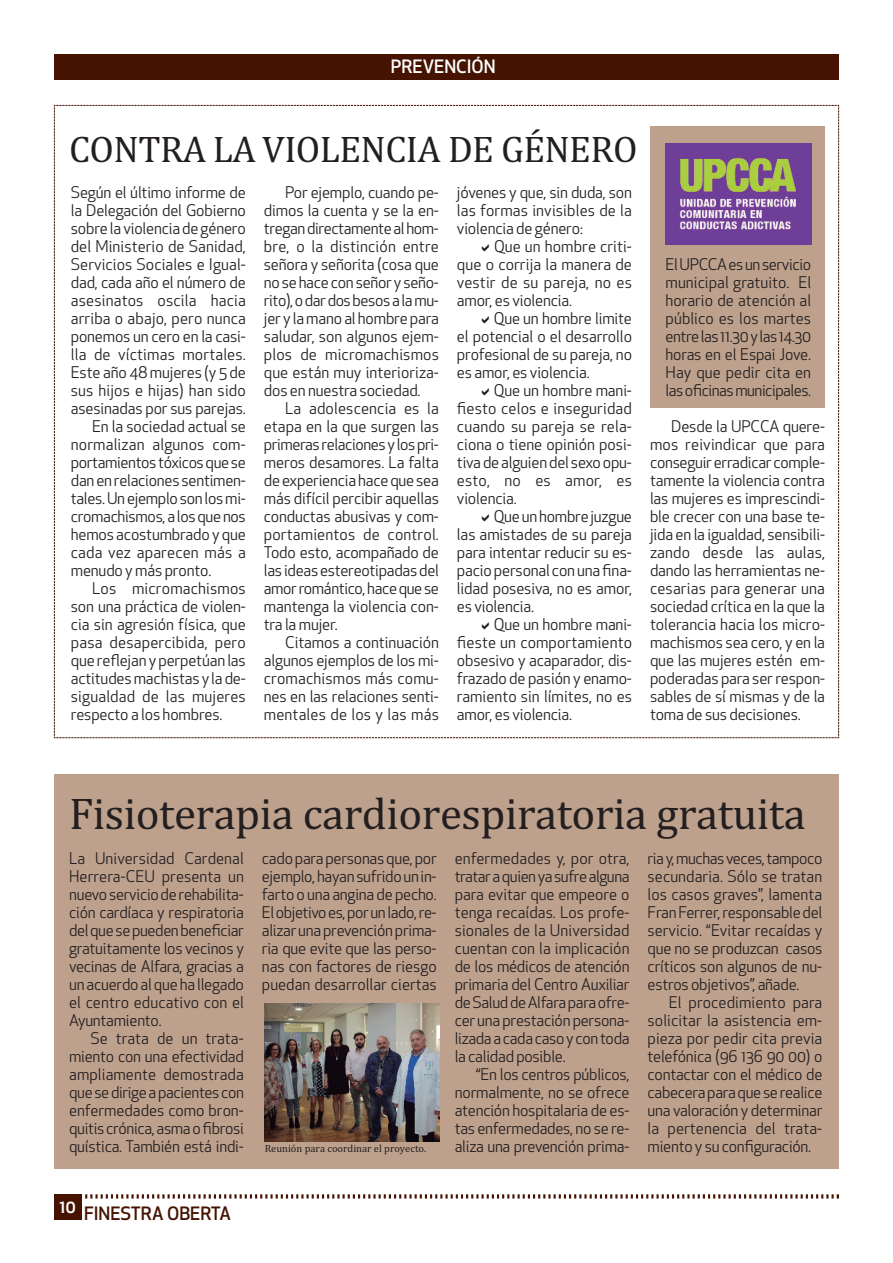
<style>
.page{position:relative;width:893px;height:1263px;background:#fff}
.page>*{position:absolute;margin:0;border:0;box-sizing:border-box;transform-origin:0 0}
.t1{font:45px "Cambria";letter-spacing:-.01em;color:#231f20}
.t2{font:37.5px "Cambria";letter-spacing:-.015em;color:#231f20}
.t3{font:500 18px "Apex New";color:#451300}
.t4{font:500 18px "Apex New";color:#fff}
.t5{font:15.75px/18px "Apex New";letter-spacing:-.01em;color:#231f20;text-align:justify}
.t6{font:15.75px "Apex New";letter-spacing:.01em;color:#231f20}
.t7{font:10.5px "Cambria";color:#231f20}
</style>
<div class="page">
<svg style="left:85px;top:1194px;width:754px;height:4px"></svg>
<div style="left:54px;top:1194px;width:27px;height:26px;background:#451300"></div>
<div style="left:54px;top:54px;width:785px;height:26px;background:#451300"></div>
<div style="left:54px;top:774px;width:785px;height:394px;background:#bea18d"></div>
<img style="left:265px;top:1004px;width:175px;height:138px">
<svg style="left:54px;top:105px;width:785px;height:633px"></svg>
<p class="t4" style="left:391px;top:60px;width:106px">PREVENCIÓN</p>
<h2 class="t2" style="left:69px;top:127px;width:570px">CONTRA LA VIOLENCIA DE GÉNERO</h2>
<p class="t5" style="left:71px;top:185px;width:177px">Según el último informe de</p>
<p class="t5" style="left:71px;top:203px;width:177px">la Delegación del Gobierno</p>
<p class="t5" style="left:71px;top:221px;width:177px">sobrela violenciadegénero</p>
<p class="t5" style="left:71px;top:239px;width:177px">del Ministerio de Sanidad,</p>
<p class="t5" style="left:71px;top:257px;width:176px">Servicios Sociales e Igual-</p>
<p class="t5" style="left:71px;top:275px;width:177px">dad, cada año el número de</p>
<p class="t6" style="left:71px;top:294px;width:177px">asesinatos oscila hacia</p>
<p class="t6" style="left:71px;top:312px;width:177px">arriba o abajo, pero nunca</p>
<p class="t5" style="left:71px;top:329px;width:176px">ponemos un cero en la casi-</p>
<p class="t6" style="left:71px;top:348px;width:177px">lla de víctimas mortales.</p>
<p class="t5" style="left:71px;top:365px;width:177px">Este año 48 mujeres (y 5 de</p>
<p class="t6" style="left:71px;top:384px;width:177px">sus hijos e hijas) han sido</p>
<p class="t5" style="left:71px;top:401px;width:177px">asesinadas por sus parejas.</p>
<p class="t5" style="left:92px;top:419px;width:155px">En la sociedad actual se</p>
<p class="t6" style="left:71px;top:438px;width:176px">normalizan algunos com-</p>
<p class="t5" style="left:71px;top:455px;width:177px">portamientostóxicosquese</p>
<p class="t5" style="left:71px;top:473px;width:176px">danenrelaciones sentimen-</p>
<p class="t5" style="left:71px;top:491px;width:176px">tales.Unejemplosonlosmi-</p>
<p class="t5" style="left:71px;top:509px;width:177px">cromachismos,alosquenos</p>
<p class="t5" style="left:71px;top:527px;width:177px">hemos acostumbrado y que</p>
<p class="t6" style="left:71px;top:546px;width:177px">cada vez aparecen más a</p>
<p class="t5" style="left:71px;top:563px;width:142px">menudo y más pronto.</p>
<p class="t6" style="left:92px;top:582px;width:155px">Los micromachismos</p>
<p class="t5" style="left:71px;top:599px;width:176px">son una práctica de violen-</p>
<p class="t5" style="left:71px;top:617px;width:177px">cia sin agresión física, que</p>
<p class="t6" style="left:71px;top:636px;width:177px">pasa desapercibida, pero</p>
<p class="t5" style="left:71px;top:653px;width:177px">que reflejan y perpetúan las</p>
<p class="t5" style="left:71px;top:671px;width:176px">actitudesmachistas y lade-</p>
<p class="t6" style="left:71px;top:690px;width:177px">sigualdad de las mujeres</p>
<p class="t5" style="left:71px;top:707px;width:153px">respecto a los hombres.</p>
<p class="t5" style="left:264px;top:185px;width:177px;text-indent:21px">Por ejemplo, cuando pe&shy;dimos la cuenta y se la en&shy;tregandirectamentealhom&shy;bre, o la distinción entre señora y señorita (cosa que nosehaceconseñoryseño&shy;rito),odardosbesosalamu&shy;jer y lamano al hombre para saludar, son algunos ejem&shy;plos de micromachismos que están muy interioriza&shy;dos en nuestra sociedad.</p>
<p class="t5" style="left:264px;top:401px;width:177px;text-indent:21px">La adolescencia es la etapa en la que surgen las primerasrelacionesylospri&shy;meros desamores. La falta deexperienciahacequesea más difícil percibir aquellas conductas abusivas y com&shy;portamientos de control.<br>Todo esto, acompañado de las ideasestereotipadasdel amorromántico,hacequese mantenga la violencia con&shy;tra la mujer.</p>
<p class="t5" style="left:264px;top:635px;width:177px;text-indent:21px">Citamos a continuación algunos ejemplos de los mi&shy;cromachismos más comu&shy;nes en las relaciones senti&shy;mentales de los y las más</p>
<p class="t5" style="left:457px;top:185px;width:177px">jóvenes y que, sin duda, son las formas invisibles de la violencia de género:</p>
<p class="t5" style="left:457px;top:239px;width:177px;text-indent:37px">Que un hombre criti&shy;que o corrija la manera de vestir de su pareja, no es amor, es violencia.</p>
<p class="t5" style="left:457px;top:311px;width:177px;text-indent:37px">Que un hombre limite el potencial o el desarrollo profesional de su pareja, no es amor, es violencia.</p>
<p class="t5" style="left:457px;top:383px;width:177px;text-indent:37px">Que un hombre mani&shy;fiesto celos e inseguridad cuando su pareja se rela&shy;ciona o tiene opinión posi&shy;tivadealguiendel sexoopu&shy;esto, no es amor, es violencia.</p>
<p class="t5" style="left:457px;top:509px;width:177px;text-indent:37px">Queunhombrejuzgue las amistades de su pareja para intentar reducir su es&shy;paciopersonal conunafina&shy;lidad posesiva, no es amor, es violencia.</p>
<p class="t5" style="left:457px;top:617px;width:177px;text-indent:37px">Que un hombre mani&shy;fieste un comportamiento obsesivo y acaparador, dis&shy;frazado de pasión y enamo&shy;ramiento sin límites, no es amor, es violencia.</p>
<p class="t5" style="left:666px;top:257px;width:147px">ElUPCCAesunservicio municipal gratuito. El horario de atención al público es los martes entrelas11.30ylas14.30 horas en el Espai Jove.<br>Hay que pedir cita en lasoficinasmunicipales.</p>
<p class="t5" style="left:650px;top:419px;width:177px;text-indent:21px">Desde la UPCCA quere&shy;mos reivindicar que para conseguirerradicar comple&shy;tamente la violencia contra las mujeres es imprescindi&shy;ble crecer con una base te&shy;jida en la igualdad, sensibili&shy;zando desde las aulas, dando las herramientas ne&shy;cesarias para generar una sociedad crítica en la que la tolerancia hacia los micro&shy;machismos sea cero, y en la que las mujeres estén em&shy;poderadas para ser respon&shy;sables de sí mismas y de la toma de sus decisiones.</p>
<h1 class="t1" style="left:69px;top:787px;width:738px">Fisioterapia cardiorespiratoria gratuita</h1>
<p class="t5" style="left:69px;top:851px;width:176px">La Universidad Cardenal Herrera-CEU presenta un nuevoservicioderehabilita&shy;ción cardíaca y respiratoria delquesepuedenbeneficiar gratuitamente los vecinos y vecinas de Alfara, gracias a un acuerdoalqueha llegado el centro educativo con el Ayuntamiento.</p>
<p class="t5" style="left:69px;top:1031px;width:176px;text-indent:21px">Se trata de un trata&shy;miento con una efectividad ampliamente demostrada quesedirigeapacientescon enfermedades como bron&shy;quitiscrónica,asmaofibrosi quística. También está indi-</p>
<p class="t5" style="left:262px;top:851px;width:176px">cadoparapersonasque,por ejemplo,hayansufridounin&shy;farto o una angina de pecho.<br>Elobjetivoes,porunlado,re&shy;alizarunaprevenciónprima&shy;ria que evite que las perso&shy;nas con factores de riesgo puedan desarrollar ciertas</p>
<p class="t5" style="left:455px;top:851px;width:176px">enfermedades y, por otra, trataraquienyasufrealguna para evitar que empeore o tenga recaídas. Los profe&shy;sionales de la Universidad cuentan con la implicación de los médicos de atención primaria del Centro Auxiliar deSaluddeAlfaraparaofre&shy;cer unaprestaciónpersona&shy;lizadaacadacasoycontoda la calidad posible.</p>
<p class="t5" style="left:455px;top:1067px;width:176px;text-indent:21px">“En los centros públicos, normalmente, no se ofrece atención hospitalaria de es&shy;tas enfermedades, no se re&shy;aliza una prevención prima-</p>
<p class="t5" style="left:648px;top:851px;width:176px">riay,muchasveces,tampoco secundaria. Sólo se tratan los casos graves”, lamenta FranFerrer,responsabledel servicio. “Evitar recaídas y que no se produzcan casos críticos son algunos de nu&shy;estros objetivos”, añade.</p>
<p class="t5" style="left:648px;top:995px;width:176px;text-indent:21px">El procedimiento para solicitar la asistencia em&shy;pieza por pedir cita previa telefónica (96 136 90 00) o contactar con el médico de cabeceraparaqueserealice una valoración y determinar la pertenencia del trata-</p>
<p class="t7" style="left:265px;top:1142px;width:163px">Reunión para coordinar el proyecto.</p>
<p class="t5" style="left:648px;top:1139px;width:165px">miento y su configuración.</p>
<p class="t4" style="left:59px;top:1199px;width:18px">10</p>
<p class="t3" style="left:84px;top:1206px;width:148px">FINESTRA OBERTA</p>
</div>
